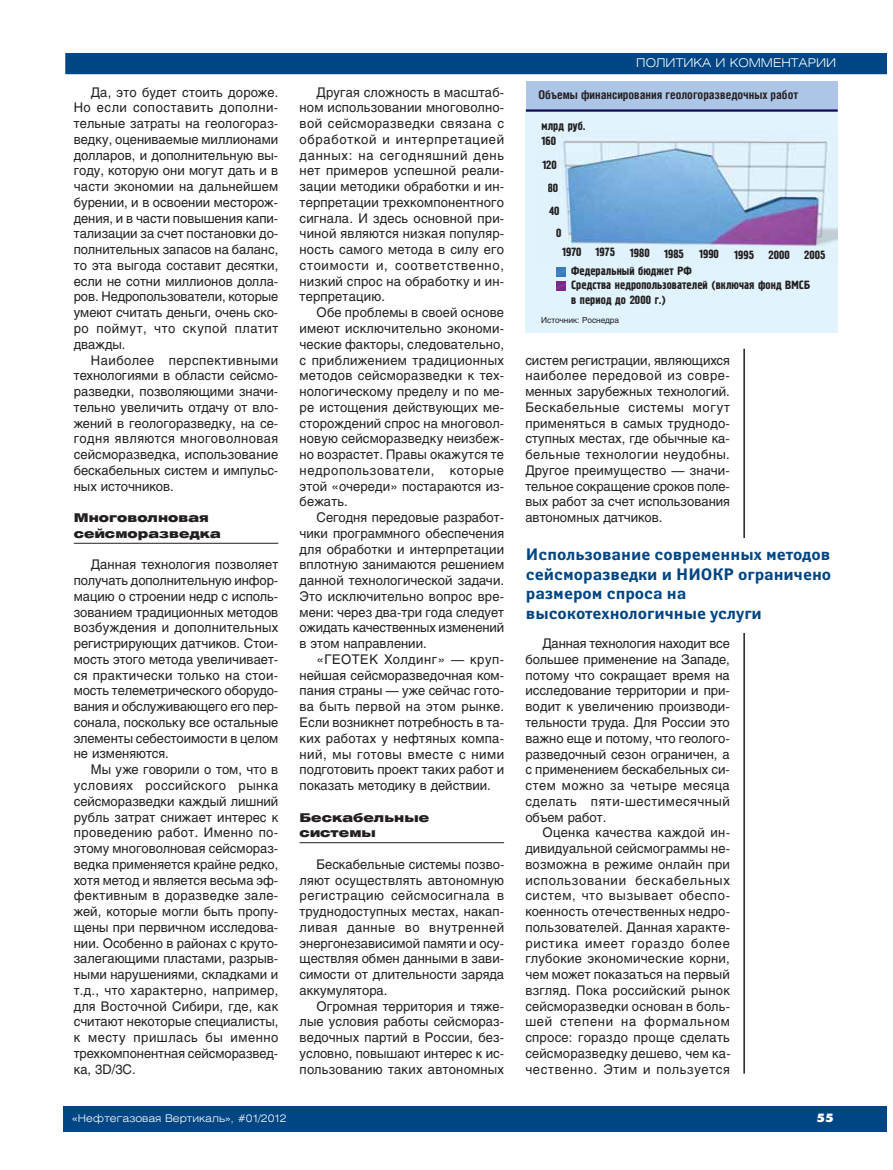
<style>
.page{position:relative;width:893px;height:1170px;background:#fff}
.page>*{position:absolute;margin:0;border:0;box-sizing:border-box;transform-origin:0 0}
.t1{font:700 16.5px/19.8px "Yanus C";color:#004584}
.t2{font:13.2px/15.8px "Helios";color:#231f20;text-align:justify}
.t3{font:12px/14.4px "Pollock C1";color:#231f20}
.t4{font:900 12px/15.8px "Helios Ext";letter-spacing:.005em;color:#231f20}
.t5{font:700 12px "Helios Cond";color:#231f20}
.t6{font:300 12px "Helios Ext";color:#fff}
.t7{font:12px "Futura Futuris XC";color:#fff}
.t8{font:300 10.5px "Helios Ext";color:#fff}
.t9{font:8.25px "Helios";letter-spacing:-.005em;color:#231f20}
</style>
<div class="page">
<div style="left:64px;top:1106px;width:823px;height:25px;background:#004584"></div>
<hr style="left:74px;top:543px;width:204px;height:1px;background:#231f20">
<hr style="left:300px;top:842px;width:204px;height:1px;background:#231f20">
<div style="left:65px;top:53px;width:822px;height:21px;background:#004584"></div>
<div style="left:64px;top:51px;width:825px;height:25px;border:2px solid #fff"></div>
<hr style="left:743px;top:349px;width:2px;height:724px;background:#231f20">
<div style="left:526px;top:112px;width:312px;height:221px;background:#e1f4fd"></div>
<img style="left:563px;top:139px;width:275px;height:108px">
<div style="left:556px;top:282px;width:9px;height:8px;background:#7d2b8d"></div>
<div style="left:556px;top:267px;width:9px;height:9px;background:#3d7dbd"></div>
<div style="left:526px;top:81px;width:312px;height:29px;background:#adc5e7"></div>
<hr style="left:526px;top:109px;width:312px;height:3px;background:#140858">
<div style="left:526px;top:538px;width:312px;height:94px;background:#fff"></div>
<p class="t2" style="left:74px;top:85px;width:206px;text-indent:17px">Да, это будет стоить дороже.<br>Но если сопоставить дополни&shy;тельные затраты на геологораз&shy;ведку, оцениваемые миллионами долларов, и дополнительную вы&shy;году, которую они могут дать и в части экономии на дальнейшем бурении, и в освоении месторож&shy;дения, и в части повышения капи&shy;тализации за счет постановки до&shy;полнительных запасов на баланс, то эта выгода составит десятки, если не сотни миллионов долла&shy;ров. Недропользователи, которые умеют считать деньги, очень ско&shy;ро поймут, что скупой платит дважды.</p>
<p class="t2" style="left:74px;top:353px;width:206px;text-indent:17px">Наиболее перспективными технологиями в области сейсмо&shy;разведки, позволяющими значи&shy;тельно увеличить отдачу от вло&shy;жений в геологоразведку, на се&shy;годня являются многоволновая сейсморазведка, использование бескабельных систем и импульс&shy;ных источников.</p>
<p class="t4" style="left:74px;top:511px;width:149px">Многоволновая сейсморазведка</p>
<p class="t2" style="left:74px;top:558px;width:206px;text-indent:17px">Данная технология позволяет получать дополнительную инфор&shy;мацию о строении недр с исполь&shy;зованием традиционных методов возбуждения и дополнительных регистрирующих датчиков. Стои&shy;мость этого метода увеличивает&shy;ся практически только на стои&shy;мость телеметрического оборудо&shy;вания и обслуживающего его пер&shy;сонала, поскольку все остальные элементы себестоимости в целом не изменяются.</p>
<p class="t2" style="left:74px;top:763px;width:206px;text-indent:17px">Мы уже говорили о том, что в условиях российского рынка сейсморазведки каждый лишний рубль затрат снижает интерес к проведению работ. Именно по&shy;этому многоволновая сейсмораз&shy;ведка применяется крайне редко, хотя метод и является весьма эф&shy;фективным в доразведке зале&shy;жей, которые могли быть пропу&shy;щены при первичном исследова&shy;нии. Особенно в районах с круто&shy;залегающими пластами, разрыв&shy;ными нарушениями, складками и т.д., что характерно, например, для Восточной Сибири, где, как считают некоторые специалисты, к месту пришлась бы именно трехкомпонентная сейсморазвед&shy;ка, 3D/3С.</p>
<p class="t2" style="left:300px;top:85px;width:206px;text-indent:17px">Другая сложность в масштаб&shy;ном использовании многоволно&shy;вой сейсморазведки связана с обработкой и интерпретацией данных: на сегодняшний день нет примеров успешной реали&shy;зации методики обработки и ин&shy;терпретации трехкомпонентного сигнала. И здесь основной при&shy;чиной являются низкая популяр&shy;ность самого метода в силу его стоимости и, соответственно, низкий спрос на обработку и ин&shy;терпретацию.</p>
<p class="t2" style="left:300px;top:306px;width:206px;text-indent:17px">Обе проблемы в своей основе имеют исключительно экономи&shy;ческие факторы, следовательно, с приближением традиционных методов сейсморазведки к тех&shy;нологическому пределу и по ме&shy;ре истощения действующих ме&shy;сторождений спрос на многовол&shy;новую сейсморазведку неизбеж&shy;но возрастет. Правы окажутся те недропользователи, которые этой «очереди» постараются из&shy;бежать.</p>
<p class="t2" style="left:300px;top:511px;width:206px;text-indent:17px">Сегодня передовые разработ&shy;чики программного обеспечения для обработки и интерпретации вплотную занимаются решением данной технологической задачи.<br>Это исключительно вопрос вре&shy;мени: через два-три года следует ожидать качественных изменений в этом направлении.</p>
<p class="t2" style="left:300px;top:652px;width:206px;text-indent:17px">«ГЕОТЕК Холдинг» — круп&shy;нейшая сейсморазведочная ком&shy;пания страны — уже сейчас гото&shy;ва быть первой на этом рынке.<br>Если возникнет потребность в та&shy;ких работах у нефтяных компа&shy;ний, мы готовы вместе с ними подготовить проект таких работ и показать методику в действии.</p>
<p class="t4" style="left:300px;top:810px;width:131px">Бескабельные системы</p>
<p class="t2" style="left:300px;top:857px;width:206px;text-indent:17px">Бескабельные системы позво&shy;ляют осуществлять автономную регистрацию сейсмосигнала в труднодоступных местах, накап&shy;ливая данные во внутренней энергонезависимой памяти и осу&shy;ществляя обмен данными в зави&shy;симости от длительности заряда аккумулятора.</p>
<p class="t2" style="left:300px;top:999px;width:206px;text-indent:17px">Огромная территория и тяже&shy;лые условия работы сейсмораз&shy;ведочных партий в России, без&shy;условно, повышают интерес к ис&shy;пользованию таких автономных</p>
<p class="t8" style="left:72px;top:1113px;width:216px">«Нефтегазовая Вертикаль», #01/2012</p>
<p class="t6" style="left:636px;top:58px;width:201px">ПОЛИТИКА И КОММЕНТАРИИ</p>
<p class="t5" style="left:539px;top:90px;width:261px">Объемы финансирования геологоразведочных работ</p>
<p class="t3" style="left:542px;top:120px;width:46px">млрд руб.</p>
<p class="t3" style="left:542px;top:135px;width:16px">160</p>
<p class="t3" style="left:542px;top:159px;width:16px">120</p>
<p class="t3" style="left:548px;top:182px;width:12px">80</p>
<p class="t3" style="left:549px;top:205px;width:12px">40</p>
<p class="t3" style="left:556px;top:227px;width:7px">0</p>
<p class="t3" style="left:562px;top:247px;width:123px">1970 1975 1980 1985</p>
<p class="t3" style="left:699px;top:248px;width:21px">1990</p>
<p class="t3" style="left:734px;top:249px;width:93px">1995 2000 2005</p>
<p class="t3" style="left:571px;top:279px;width:241px">Средства недропользователей (включая фонд ВМСБ в период до 2000 г.)</p>
<p class="t3" style="left:571px;top:265px;width:122px">Федеральный бюджет РФ</p>
<p class="t9" style="left:541px;top:317px;width:80px">Источник: Роснедра</p>
<p class="t2" style="left:525px;top:353px;width:206px">систем регистрации, являющихся наиболее передовой из совре&shy;менных зарубежных технологий.<br>Бескабельные системы могут применяться в самых труднодо&shy;ступных местах, где обычные ка&shy;бельные технологии неудобны.<br>Другое преимущество — значи&shy;тельное сокращение сроков поле&shy;вых работ за счет использования автономных датчиков.</p>
<p class="t1" style="left:526px;top:545px;width:307px">Использование современных методов сейсморазведки и НИОКР ограничено размером спроса на высокотехнологичные услуги</p>
<p class="t2" style="left:525px;top:637px;width:206px;text-indent:17px">Данная технология находит все большее применение на Западе, потому что сокращает время на исследование территории и при&shy;водит к увеличению производи&shy;тельности труда. Для России это важно еще и потому, что геолого&shy;разведочный сезон ограничен, а с применением бескабельных си&shy;стем можно за четыре месяца сделать пяти-шестимесячный объем работ.</p>
<p class="t2" style="left:525px;top:826px;width:207px;text-indent:17px">Оценка качества каждой ин&shy;дивидуальной сейсмограммы не&shy;возможна в режиме онлайн при использовании бескабельных систем, что вызывает обеспо&shy;коенность отечественных недро&shy;пользователей. Данная характе&shy;ристика имеет гораздо более глубокие экономические корни, чем может показаться на первый взгляд. Пока российский рынок сейсморазведки основан в боль&shy;шей степени на формальном спросе: гораздо проще сделать сейсморазведку дешево, чем ка&shy;чественно. Этим и пользуется</p>
<p class="t7" style="left:817px;top:1113px;width:18px">55</p>
</div>
